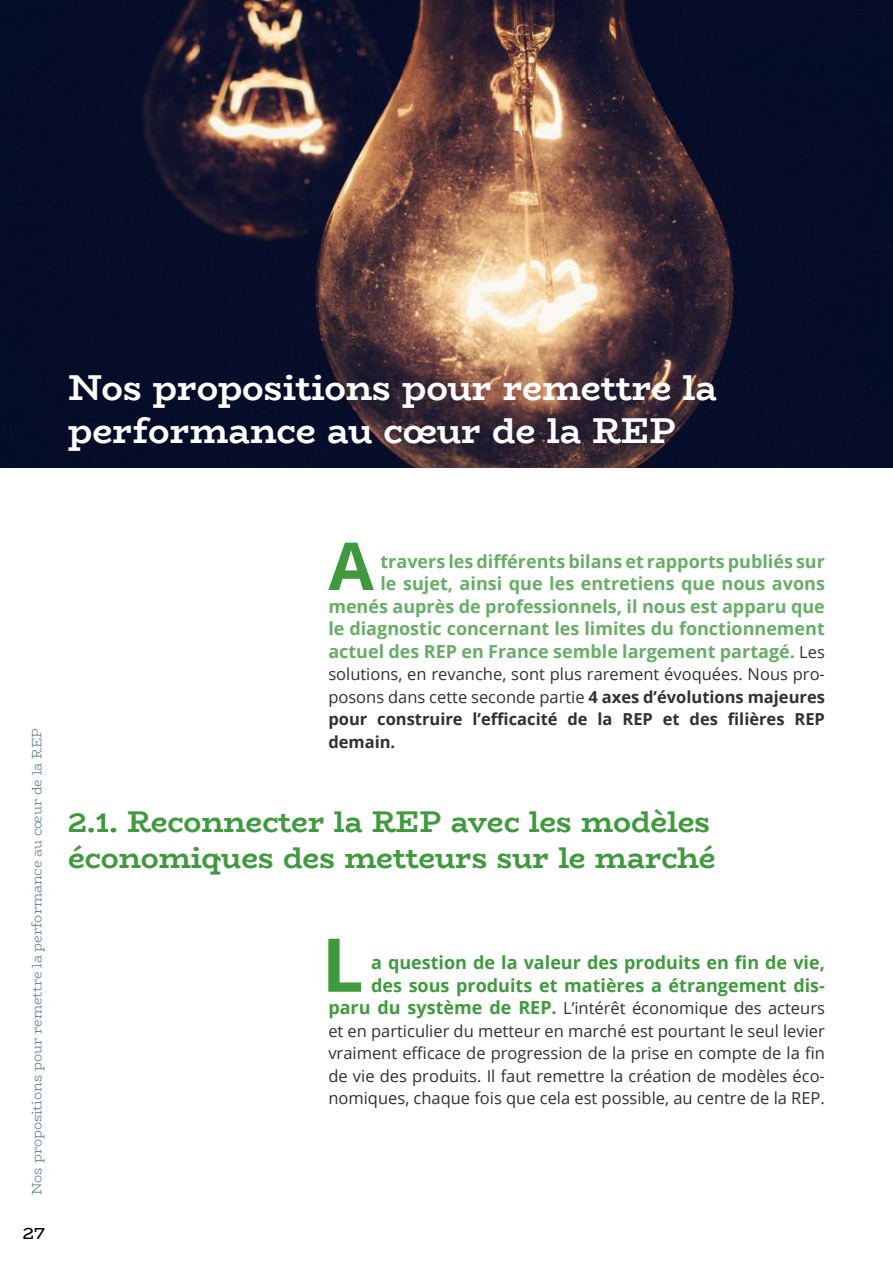
<style>
.page{position:relative;width:893px;height:1263px;background:#fff}
.page>*{position:absolute;margin:0;border:0;box-sizing:border-box;transform-origin:0 0}
.courant_avec_lettrin{font:700 74.25px "Open Sans";color:#3f9a3d}
.courant_avec_lettrin-2{font:700 66px "Open Sans";color:#3f9a3d}
.Titre_1{font:700 36px/43.2px "Bio Rhyme";color:#fff}
.Titre_2{font:700 30px/36px "Bio Rhyme";color:#3f9a3d}
.courant_avec_lettrin-3{font:700 18px/22.5px "Open Sans";color:#65ae64;text-align:right}
.courant_avec_lettrin-4{font:700 18px/22.5px "Open Sans";color:#3f9a3d}
.t1{font:18px "Bio Rhyme";color:#000}
.courant_avec_lettrin-5{font:16.5px/22.5px "Open Sans";color:#303030;text-align:justify}
.t2{font:300 13.5px "Bio Rhyme";letter-spacing:-.005em;color:#476785}
.s1{font-weight:400;font-size:16.5px;color:#303030}
.s2{font-weight:700}
.s3{font-weight:700;font-size:18px;color:#3f9a3d}
</style>
<div class="page">
<img style="left:1px;top:0;width:892px;height:468px">
<p class="Titre_1" style="left:68px;top:365px;width:651px">Nos propositions pour remettre la performance au cœur de la REP</p>
<p class="t2" style="left:27px;top:1195px;width:468px;rotate:-90deg">Nos propositions pour remettre la performance au cœur de la REP</p>
<p class="t1" style="left:23px;top:1219px;width:24px">27</p>
<p class="courant_avec_lettrin-2" style="left:328px;top:519px;width:47px">A</p>
<p class="courant_avec_lettrin-3" style="left:328px;top:549px;width:498px">travers les différents bilans et rapports publiés sur<br>le sujet, ainsi que les entretiens que nous avons menés auprès de professionnels, il nous est apparu que le diagnostic concernant les limites du fonctionnement actuel des REP en France semble largement partagé. <span class="s1">Les</span></p>
<p class="courant_avec_lettrin-5" style="left:328px;top:662px;width:498px">solutions, en revanche, sont plus rarement évoquées. Nous pro&shy;posons dans cette seconde partie <span class="s2">4 axes d’évolutions majeures pour construire l’efficacité de la REP et des filières REP demain.</span></p>
<p class="Titre_2" style="left:68px;top:802px;width:649px">2.1. Reconnecter la REP avec les modèles économiques des metteurs sur le marché</p>
<p class="courant_avec_lettrin" style="left:322px;top:912px;width:43px">L</p>
<p class="courant_avec_lettrin-4" style="left:371px;top:951px;width:455px">a question de la valeur des produits en fin de vie, des sous produits et matières a étrangement dis-</p>
<p class="courant_avec_lettrin-5" style="left:328px;top:996px;width:498px"><span class="s3">paru du système de REP.</span> L’intérêt économique des acteurs et en particulier du metteur en marché est pourtant le seul levier vraiment efficace de progression de la prise en compte de la fin de vie des produits. Il faut remettre la création de modèles éco&shy;nomiques, chaque fois que cela est possible, au centre de la REP.</p>
</div>
